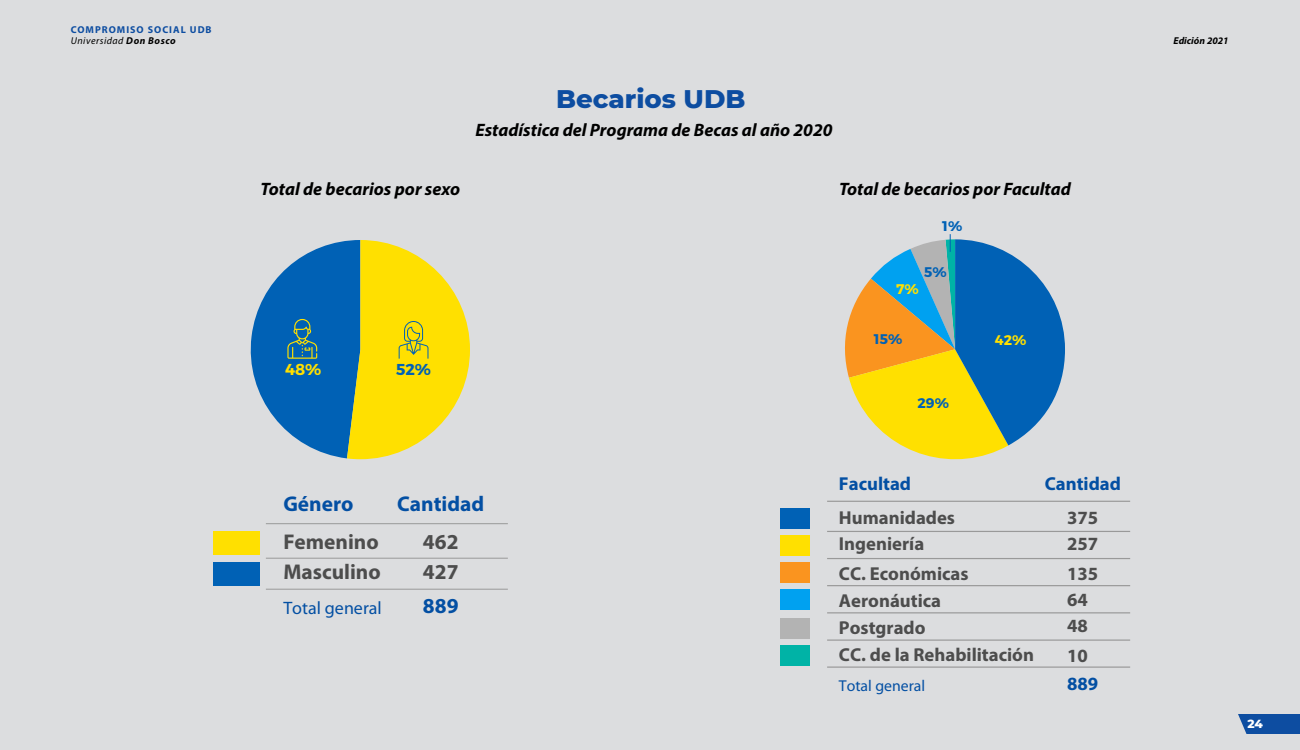
<style>
.page{position:relative;width:1300px;height:750px;background:#dcdddf}
.page>*{position:absolute;margin:0;border:0;box-sizing:border-box;transform-origin:0 0}
.t1{font:800 26px "Montserrat";color:#0d4da1}
.t2{font:700 21.4px/30px "Myriad Pro";color:#4d4d4d}
.t3{font:700 21.4px "Myriad Pro";color:#034fa3}
.t4{font:700 18.7px/26.3px "Myriad Pro";color:#4d4d4d}
.t5{font:700 18.7px "Myriad Pro";color:#034fa3}
.t6{font:italic 700 18px "Myriad Pro";color:#000}
.t7{font:18px "Myriad Pro";color:#034fa3}
.t8{font:15.8px "Myriad Pro";color:#034fa3}
.t9{font:700 15.8px "Montserrat";color:#ffe000}
.t10{font:700 15.8px "Montserrat";color:#0061b5}
.t11{font:700 14px "Montserrat";color:#0061b5}
.t12{font:700 14px "Montserrat";color:#ffe000}
.t13{font:800 12px "Montserrat";color:#fff}
.t14{font:700 10px/10.9px "Myriad Pro";letter-spacing:.1em;color:#0d4da1}
.t15{font:italic 700 10px "Myriad Pro";color:#000}
.s1{font-weight:400;font-style:italic;color:#000}
.s2{font-style:italic;color:#000}
</style>
<div class="page">
<svg style="left:1238px;top:714px;width:62px;height:20px"></svg>
<svg style="left:250px;top:240px;width:220px;height:219px"></svg>
<div style="left:213px;top:531px;width:47px;height:24px;background:#ffe000"></div>
<div style="left:213px;top:562px;width:47px;height:24px;background:#0061b5"></div>
<hr style="left:266px;top:523px;width:242px;height:1px;background:#999">
<hr style="left:266px;top:558px;width:242px;height:1px;background:#999">
<hr style="left:266px;top:589px;width:242px;height:1px;background:#999">
<svg style="left:845px;top:234px;width:220px;height:226px"></svg>
<hr style="left:827px;top:501px;width:303px;height:1px;background:#999">
<hr style="left:827px;top:531px;width:303px;height:1px;background:#999">
<hr style="left:827px;top:558px;width:303px;height:1px;background:#999">
<hr style="left:827px;top:585px;width:303px;height:1px;background:#999">
<hr style="left:827px;top:612px;width:303px;height:1px;background:#999">
<hr style="left:827px;top:640px;width:303px;height:1px;background:#999">
<hr style="left:827px;top:667px;width:303px;height:1px;background:#999">
<div style="left:780px;top:508px;width:29px;height:20px;background:#0061b5"></div>
<div style="left:780px;top:535px;width:29px;height:21px;background:#ffe000"></div>
<div style="left:780px;top:562px;width:29px;height:21px;background:#fa941f"></div>
<div style="left:780px;top:589px;width:29px;height:21px;background:#00a1f0"></div>
<div style="left:780px;top:618px;width:29px;height:21px;background:#b3b3b3"></div>
<div style="left:780px;top:645px;width:29px;height:21px;background:#00b3a6"></div>
<p class="t14" style="left:71px;top:23px;width:142px">COMPROMISO SOCIAL UDB<br><span class="s1">Universidad</span> <span class="s2">Don Bosco</span></p>
<p class="t15" style="left:1174px;top:34px;width:57px">Edición 2021</p>
<p class="t1" style="left:556px;top:80px;width:191px">Becarios UDB</p>
<p class="t6" style="left:475px;top:119px;width:359px">Estadística del Programa de Becas al año 2020</p>
<p class="t6" style="left:261px;top:177px;width:201px">Total de becarios por sexo</p>
<p class="t6" style="left:839px;top:177px;width:233px">Total de becarios por Facultad</p>
<p class="t11" style="left:942px;top:217px;width:22px">1%</p>
<p class="t11" style="left:924px;top:263px;width:24px">5%</p>
<p class="t9" style="left:285px;top:360px;width:38px">48%</p>
<p class="t10" style="left:396px;top:360px;width:37px">52%</p>
<p class="t12" style="left:896px;top:281px;width:24px">7%</p>
<p class="t11" style="left:874px;top:330px;width:30px">15%</p>
<p class="t11" style="left:918px;top:394px;width:33px">29%</p>
<p class="t12" style="left:995px;top:332px;width:33px">42%</p>
<p class="t3" style="left:283px;top:490px;width:72px">Género</p>
<p class="t3" style="left:397px;top:490px;width:89px">Cantidad</p>
<p class="t2" style="left:283px;top:526px;width:99px">Femenino<br>Masculino</p>
<p class="t2" style="left:423px;top:526px;width:37px">462<br>427</p>
<p class="t3" style="left:423px;top:592px;width:37px">889</p>
<p class="t7" style="left:283px;top:597px;width:100px">Total general</p>
<p class="t5" style="left:839px;top:472px;width:74px">Facultad</p>
<p class="t5" style="left:1045px;top:472px;width:78px">Cantidad</p>
<p class="t4" style="left:839px;top:503px;width:118px">Humanidades<br>Ingeniería</p>
<p class="t4" style="left:1067px;top:503px;width:33px">375<br>257</p>
<p class="t4" style="left:839px;top:559px;width:131px;line-height:27.2px">CC. Económicas<br>Aeronáutica</p>
<p class="t4" style="left:1067px;top:560px;width:33px">135<br>64<br>48</p>
<p class="t4" style="left:1067px;top:642px;width:22px">10</p>
<p class="t5" style="left:1067px;top:671px;width:33px">889</p>
<p class="t4" style="left:839px;top:613px;width:197px;line-height:27.2px">Postgrado<br>CC. de la Rehabilitación</p>
<p class="t8" style="left:839px;top:676px;width:88px">Total general</p>
<p class="t13" style="left:1247px;top:715px;width:17px">24</p>
</div>
